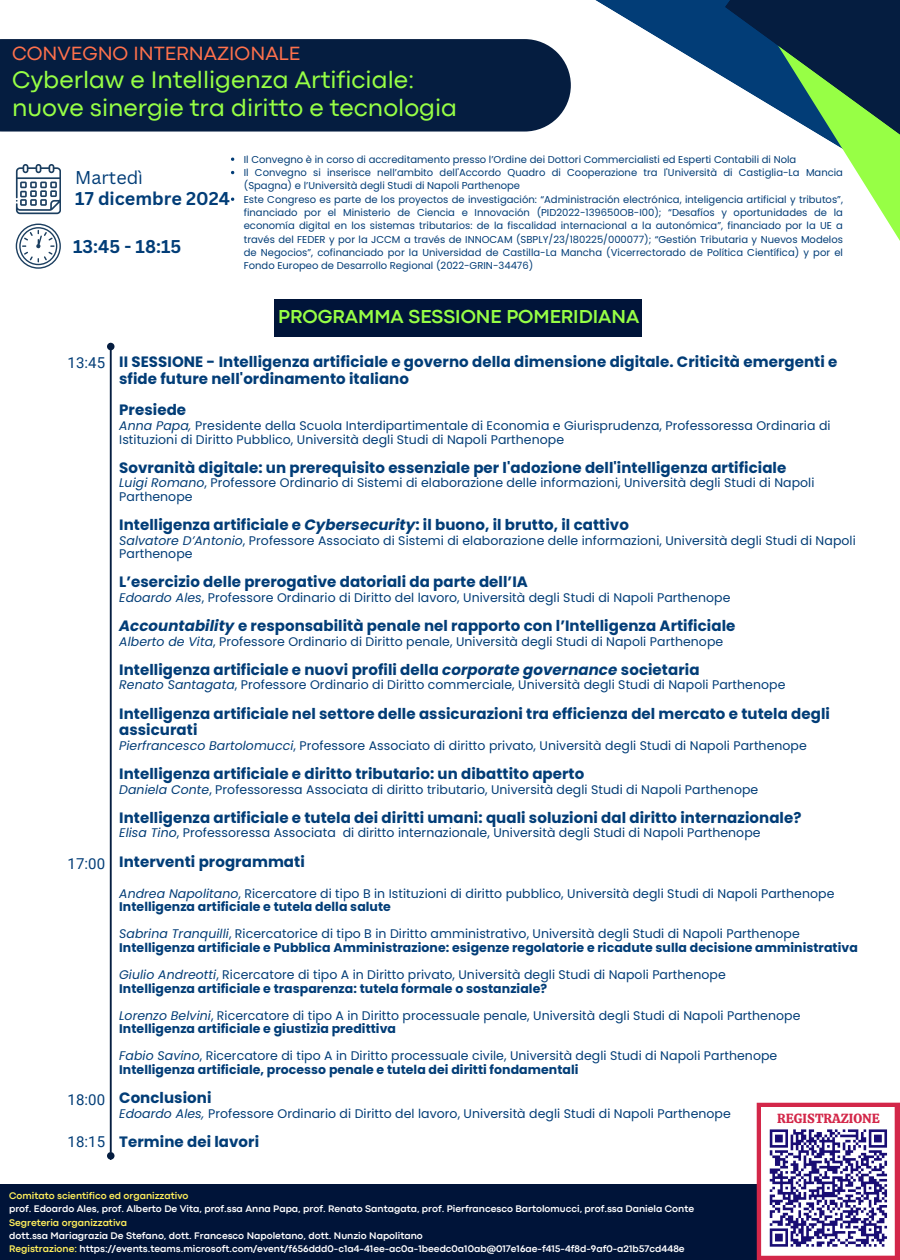
<style>
.page{position:relative;width:900px;height:1260px;background:#fff}
.page>*{position:absolute;margin:0;border:0;box-sizing:border-box;transform-origin:0 0}
.t1{font:25px/28.2px "Codec Pro";color:#97ff45}
.t2{font:20px "Codec Pro";color:#ff714c}
.t3{font:700 19.5px "Codec Pro";color:#97ff45}
.t4{font:700 18px "Canva Sans";color:#023d77}
.t5{font:18px "Canva Sans";color:#023d77}
.t6{font:700 15px/17.8px "Poppins";letter-spacing:.005em;color:#023d77}
.t7{font:15px "Roboto";letter-spacing:.005em;color:#023d77}
.t8{font:13.25px "Calistoga";color:#d32749}
.t9{font:12.5px/13.5px "Poppins";letter-spacing:.005em;color:#023d77}
.t10{font:700 12.5px "Poppins";letter-spacing:.005em;color:#023d77}
.t11{font:10px/13.2px "Poppins";color:#023d77}
.t12{font:700 10px "Codec Pro";color:#fff}
.t13{font:700 10px "Codec Pro";color:#ffef5b}
.s1{font-style:italic}
.s2{color:#ffef5b}
</style>
<div class="page">
<svg style="left:16px;top:164px;width:45px;height:50px"></svg>
<svg style="left:16px;top:224px;width:45px;height:45px"></svg>
<svg style="left:595px;top:0;width:130px;height:78px"></svg>
<svg style="left:725px;top:0;width:175px;height:219px"></svg>
<hr style="left:110px;top:350px;width:2px;height:803px;background:#051d40">
<div style="left:107px;top:343px;width:8px;height:7px;border:2px solid #051d40;border-radius:50%"></div>
<div style="left:107px;top:1152px;width:8px;height:8px;border:2px solid #051d40;border-radius:50%"></div>
<div style="left:0;top:1185px;width:817px;height:75px;background:#001439"></div>
<div style="left:757px;top:1102px;width:143px;height:158px;background:#d32749"></div>
<div style="left:761px;top:1107px;width:134px;height:149px;background:#fff"></div>
<svg style="left:769px;top:1129px;width:118px;height:118px"></svg>
<div style="left:0;top:39px;width:571px;height:93px;background:#051d40"></div>
<div style="left:274px;top:300px;width:368px;height:37px;background:#001439"></div>
<h2 class="t2" style="left:12px;top:46px;width:290px">CONVEGNO INTERNAZIONALE</h2>
<h2 class="t1" style="left:12px;top:67px;width:447px">Cyberlaw e Intelligenza Artificiale: nuove sinergie tra diritto e tecnologia</h2>
<p class="t5" style="left:75px;top:165px;width:69px">Martedì</p>
<p class="t4" style="left:75px;top:186px;width:156px">17 dicembre 2024</p>
<p class="t4" style="left:73px;top:233px;width:110px">13:45 - 18:15</p>
<p class="t11" style="left:244px;top:152px;width:554px">Il Convegno è in corso di accreditamento presso l’Ordine dei Dottori Commercialisti ed Esperti Contabili di Nola</p>
<p class="t11" style="left:244px;top:166px;width:601px">Il Convegno si inserisce nell’ambito dell'Accordo Quadro di Cooperazione tra l'Università di Castiglia-La Mancia (Spagna) e l’Università degli Studi di Napoli Parthenope</p>
<h6 class="t11" style="left:244px;top:192px;width:601px;text-align:justify">Este Congreso es parte de los proyectos de investigación: “Administración electrónica, inteligencia artificial y tributos”, financiado por el Ministerio de Ciencia e Innovación (PID2022-139650OB-I00); “Desafíos y oportunidades de la economía digital en los sistemas tributarios: de la fiscalidad internacional a la autonómica”, financiado por la UE a través del FEDER y por la JCCM a través de INNOCAM (SBPLY/23/180225/000077); “Gestión Tributaria y Nuevos Modelos de Negocios”, cofinanciado por la Universidad de Castilla-La Mancha (Vicerrectorado de Política Científica) y por el Fondo Europeo de Desarrollo Regional (2022-GRIN-34476)</h6>
<h5 class="t3" style="left:278px;top:310px;width:363px">PROGRAMMA SESSIONE POMERIDIANA</h5>
<p class="t7" style="left:68px;top:354px;width:39px">13:45</p>
<p class="t6" style="left:119px;top:352px;width:720px">II SESSIONE - Intelligenza artificiale e governo della dimensione digitale. Criticità emergenti e sfide future nell'ordinamento italiano</p>
<p class="t6" style="left:119px;top:401px;width:68px">Presiede</p>
<p class="t9" style="left:119px;top:419px;width:713px"><span class="s1">Anna Papa,</span> Presidente della Scuola Interdipartimentale di Economia e Giurisprudenza, Professoressa Ordinaria di<br>Istituzioni di Diritto Pubblico, Università degli Studi di Napoli Parthenope</p>
<p class="t6" style="left:119px;top:459px;width:669px">Sovranità digitale: un prerequisito essenziale per l'adozione dell'intelligenza artificiale</p>
<p class="t9" style="left:119px;top:476px;width:697px"><span class="s1">Luigi Romano</span>, Professore Ordinario di Sistemi di elaborazione delle informazioni, Università degli Studi di Napoli<br>Parthenope</p>
<p class="t6" style="left:119px;top:516px;width:511px">Intelligenza artificiale e <span class="s1">Cybersecurity</span>: il buono, il brutto, il cattivo</p>
<p class="t9" style="left:119px;top:534px;width:738px"><span class="s1">Salvatore D’Antonio</span>, Professore Associato di Sistemi di elaborazione delle informazioni, Università degli Studi di Napoli<br>Parthenope</p>
<p class="t6" style="left:119px;top:573px;width:410px">L’esercizio delle prerogative datoriali da parte dell’IA</p>
<p class="t9" style="left:119px;top:591px;width:613px"><span class="s1">Edoardo Ales</span>, Professore Ordinario di Diritto del lavoro, Università degli Studi di Napoli Parthenope</p>
<p class="t6" style="left:119px;top:617px;width:618px"><span class="s1">Accountability</span> e responsabilità penale nel rapporto con l’Intelligenza Artificiale</p>
<p class="t9" style="left:119px;top:635px;width:606px"><span class="s1">Alberto de Vita</span>, Professore Ordinario di Diritto penale, Università degli Studi di Napoli Parthenope</p>
<h6 class="t6" style="left:119px;top:661px;width:582px">Intelligenza artificiale e nuovi profili della <span class="s1">corporate governance</span> societaria</h6>
<p class="t9" style="left:119px;top:678px;width:668px"><span class="s1">Renato Santagata</span>, Professore Ordinario di Diritto commerciale, Università degli Studi di Napoli Parthenope</p>
<p class="t6" style="left:119px;top:705px;width:712px;line-height:16.8px">Intelligenza artificiale nel settore delle assicurazioni tra efficienza del mercato e tutela degli assicurati</p>
<p class="t9" style="left:119px;top:739px;width:689px"><span class="s1">Pierfrancesco Bartolomucci</span>, Professore Associato di diritto privato, Università degli Studi di Napoli Parthenope</p>
<h6 class="t6" style="left:119px;top:765px;width:467px">Intelligenza artificiale e diritto tributario: un dibattito aperto</h6>
<h5 class="t9" style="left:119px;top:782px;width:641px"><span class="s1">Daniela Conte</span>, Professoressa Associata di diritto tributario, Università degli Studi di Napoli Parthenope</h5>
<p class="t6" style="left:119px;top:809px;width:684px">Intelligenza artificiale e tutela dei diritti umani: quali soluzioni dal diritto internazionale?</p>
<p class="t9" style="left:119px;top:826px;width:643px"><span class="s1">Elisa Tino</span>, Professoressa Associata di diritto internazionale, Università degli Studi di Napoli Parthenope</p>
<p class="t6" style="left:119px;top:852px;width:187px">Interventi programmati</p>
<p class="t9" style="left:119px;top:887px;width:717px"><span class="s1">Andrea Napolitano</span>, Ricercatore di tipo B in Istituzioni di diritto pubblico, Università degli Studi di Napoli Parthenope</p>
<p class="t10" style="left:119px;top:898px;width:273px">Intelligenza artificiale e tutela della salute</p>
<p class="t9" style="left:119px;top:927px;width:682px"><span class="s1">Sabrina Tranquilli</span>, Ricercatorice di tipo B in Diritto amministrativo, Università degli Studi di Napoli Parthenope</p>
<p class="t10" style="left:119px;top:939px;width:740px">Intelligenza artificiale e Pubblica Amministrazione: esigenze regolatorie e ricadute sulla decisione amministrativa</p>
<p class="t9" style="left:119px;top:968px;width:608px"><span class="s1">Giulio Andreotti</span>, Ricercatore di tipo A in Diritto privato, Università degli Studi di Napoli Parthenope</p>
<p class="t10" style="left:119px;top:979px;width:429px">Intelligenza artificiale e trasparenza: tutela formale o sostanziale?</p>
<p class="t9" style="left:119px;top:1009px;width:683px"><span class="s1">Lorenzo Belvini</span>, Ricercatore di tipo A in Diritto processuale penale, Università degli Studi di Napoli Parthenope</p>
<p class="t10" style="left:119px;top:1020px;width:278px">Intelligenza artificiale e giustizia predittiva</p>
<p class="t9" style="left:119px;top:1049px;width:660px"><span class="s1">Fabio Savino</span>, Ricercatore di tipo A in Diritto processuale civile, Università degli Studi di Napoli Parthenope</p>
<p class="t10" style="left:119px;top:1061px;width:461px">Intelligenza artificiale, processo penale e tutela dei diritti fondamentali</p>
<h5 class="t6" style="left:119px;top:1089px;width:94px">Conclusioni</h5>
<h6 class="t9" style="left:119px;top:1106px;width:613px"><span class="s1">Edoardo Ales,</span> Professore Ordinario di Diritto del lavoro, Università degli Studi di Napoli Parthenope</h6>
<h6 class="t6" style="left:119px;top:1133px;width:141px">Termine dei lavori</h6>
<p class="t7" style="left:68px;top:855px;width:39px">17:00</p>
<h6 class="t7" style="left:68px;top:1091px;width:39px">18:00</h6>
<h1 class="t8" style="left:777px;top:1109px;width:104px">REGISTRAZIONE</h1>
<p class="t7" style="left:68px;top:1133px;width:39px">18:15</p>
<p class="t13" style="left:9px;top:1192px;width:181px">Comitato scientifico ed organizzativo</p>
<h4 class="t12" style="left:9px;top:1205px;width:687px">prof. Edoardo Ales, prof. Alberto De Vita, prof.ssa Anna Papa, prof. Renato Santagata, prof. Pierfrancesco Bartolomucci, prof.ssa Daniela Conte</h4>
<h3 class="t13" style="left:9px;top:1219px;width:120px">Segreteria organizzativa</h3>
<p class="t12" style="left:9px;top:1232px;width:415px">dott.ssa Mariagrazia De Stefano, dott. Francesco Napoletano, dott. Nunzio Napolitano</p>
<h3 class="t12" style="left:9px;top:1245px;width:677px"><span class="s2">Registrazione:</span> https://events.teams.microsoft.com/event/f656ddd0-c1a4-41ee-ac0a-1beedc0a10ab@017e16ae-f415-4f8d-9af0-a21b57cd448e</h3>
</div>
